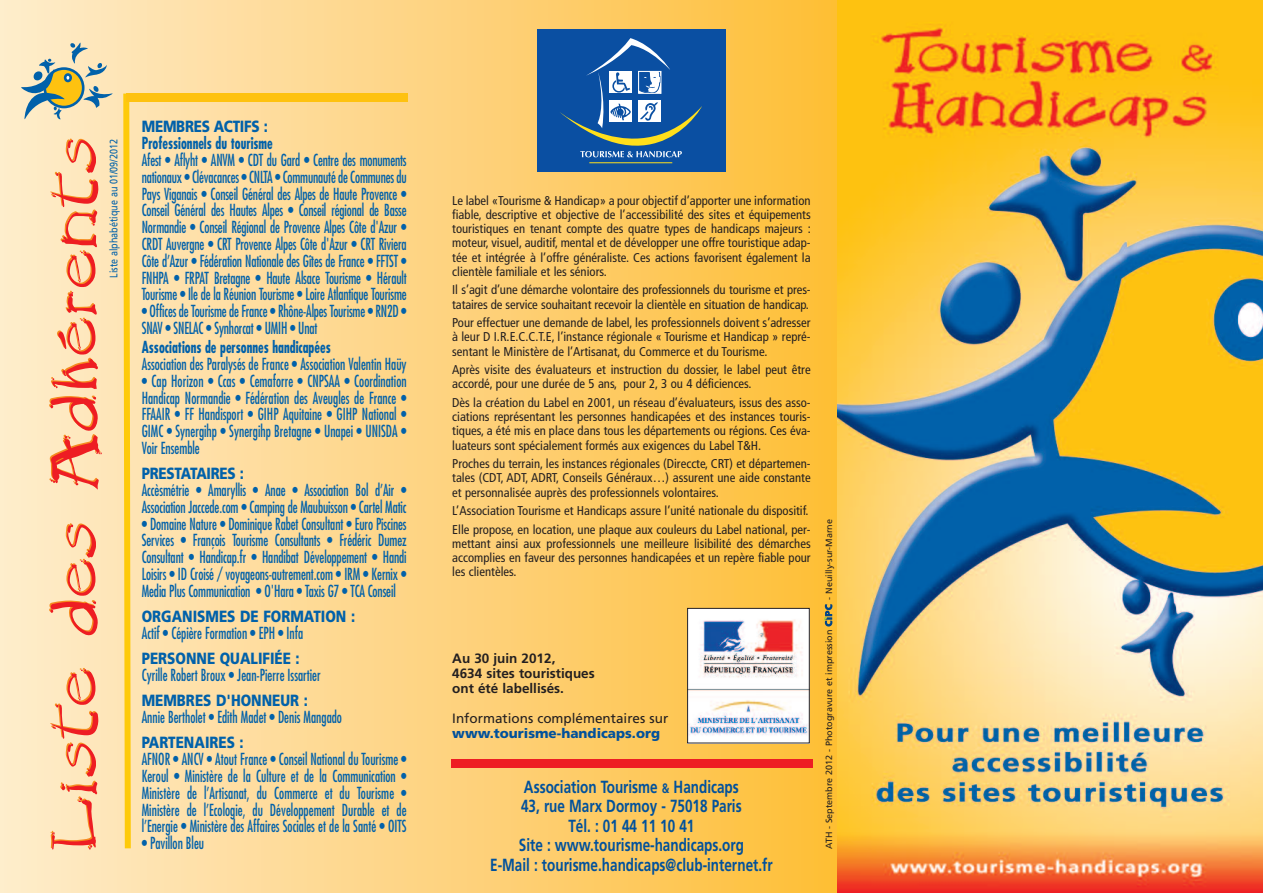
<style>
.page{position:relative;width:1263px;height:893px;background:#fff}
.page>*{position:absolute;margin:0;border:0;box-sizing:border-box;transform-origin:0 0}
.t1{font:57px "Howl";letter-spacing:.06em;color:#ee1d23;scale:1.2 1}
.t2{font:700 17.55px/19.5px "Frutiger";color:#01519c;text-align:center;scale:.77 1}
.t3{font:condensed 16.2px/16.8px "Futura";letter-spacing:-.005em;color:#0161aa;text-align:justify;scale:.83 1}
.t4{font:900 16.2px "Frutiger";color:#0161aa;scale:.83 1}
.t5{font:700 condensed 16.2px "Futura";color:#0161aa;scale:.83 1}
.t6{font:900 16.2px "Frutiger";letter-spacing:-.02em;color:#0161aa;scale:.83 1}
.t7{font:700 13.5px/15px "Frutiger";color:#231f20}
.t8{font:13.5px "Frutiger";color:#231f20}
.t9{font:900 13.5px "Frutiger";color:#01519c}
.t10{font:condensed 12.75px/14.2px "Frutiger";color:#231f20;text-align:justify}
.t11{font:10.8px "Frutiger";color:#0161aa;scale:.83 1}
.t12{font:9px "Frutiger";color:#231f20}
.s1{font-size:13.65px}
</style>
<div class="page">
<div style="left:0;top:0;width:839px;height:893px;background:linear-gradient(to right,#feeccd,#febe38)"></div>
<img style="left:838px;top:0;width:425px;height:893px">
<svg style="left:120px;top:88px;width:14px;height:766px;background:#fed96c"></svg>
<div style="left:126px;top:94px;width:282px;height:8px;background:#fec210"></div>
<div style="left:451px;top:759px;width:361px;height:8px;background:#ee1d23"></div>
<svg style="left:21px;top:43px;width:92px;height:76px;background:#cbc8a6"></svg>
<div style="left:538px;top:30px;width:187px;height:141px;background:#0a4fa2"></div>
<svg style="left:560px;top:38px;width:142px;height:126px"></svg>
<div style="left:638px;top:71px;width:23px;height:22px;border:1px solid #fff"></div>
<img style="left:689px;top:610px;width:119px;height:131px">
<div style="left:687px;top:608px;width:123px;height:135px;border:1px solid #231f20"></div>
<svg style="left:824px;top:604px;width:8px;height:22px"></svg>
<p class="t11" style="left:109px;top:278px;width:169px;rotate:-90deg">Liste alphabétique au 01/09/2012</p>
<h1 class="t1" style="left:53px;top:851px;width:594px;rotate:-90deg">Liste des Adhérents</h1>
<p class="t6" style="left:142px;top:120px;width:153px">MEMBRES ACTIFS :</p>
<p class="t5" style="left:142px;top:136px;width:159px">Professionnels du tourisme</p>
<p class="t3" style="left:142px;top:153px;width:321px">Afest • Aflyht • ANVM • CDT du Gard • Centre des monuments nationaux • Clévacances • CNLTA • Communauté de Communes du Pays Viganais • Conseil Général des Alpes de Haute Provence • Conseil Général des Hautes Alpes • Conseil régional de Basse Normandie • Conseil Régional de Provence Alpes Côte d'Azur • CRDT Auvergne • CRT Provence Alpes Côte d'Azur • CRT Riviera Côte d’Azur • Fédération Nationale des Gîtes de France • FFTST • FNHPA • FRPAT Bretagne • Haute Alsace Tourisme • Hérault Tourisme • Ile de la Réunion Tourisme • Loire Atlantique Tourisme</p>
<p class="t3" style="left:142px;top:304px;width:321px">• Offices de Tourisme de France • Rhône-Alpes Tourisme • RN2D •<br>SNAV • SNELAC • Synhorcat • UMIH • Unat</p>
<p class="t5" style="left:142px;top:340px;width:229px">Associations de personnes handicapées</p>
<p class="t3" style="left:142px;top:356px;width:321px">Association des Paralysés de France • Association Valentin Haüy</p>
<p class="t3" style="left:142px;top:373px;width:321px">• Cap Horizon • Ccas • Cemaforre • CNPSAA • Coordination Handicap Normandie • Fédération des Aveugles de France • FFAAIR • FF Handisport • GIHP Aquitaine • GIHP National • GIMC • Synergihp • Synergihp Bretagne • Unapei • UNISDA • Voir Ensemble</p>
<p class="t6" style="left:142px;top:467px;width:125px">PRESTATAIRES :</p>
<p class="t3" style="left:142px;top:483px;width:321px">Accèsmétrie • Amaryllis • Anae • Association Bol d’Air •<br>Association Jaccede.com • Camping de Maubuisson • Cartel Matic</p>
<p class="t3" style="left:142px;top:516px;width:321px">• Domaine Nature • Dominique Rabet Consultant • Euro Piscines Services • François Tourisme Consultants • Frédéric Dumez Consultant • Handicap.fr • Handibat Développement • Handi Loisirs • ID Croisé / voyageons-autrement.com • IRM • Kernix • Media Plus Communication • O'Hara • Taxis G7 • TCA Conseil</p>
<p class="t4" style="left:142px;top:610px;width:259px">ORGANISMES DE FORMATION :</p>
<p class="t3" style="left:142px;top:625px;width:196px">Actif • Cépière Formation • EPH • Infa</p>
<p class="t4" style="left:142px;top:652px;width:192px">PERSONNE QUALIFIÉE :</p>
<p class="t3" style="left:142px;top:668px;width:217px">Cyrille Robert Broux • Jean-Pierre Issartier</p>
<p class="t4" style="left:142px;top:694px;width:202px">MEMBRES D'HONNEUR :</p>
<p class="t3" style="left:142px;top:710px;width:243px">Annie Bertholet • Edith Madet • Denis Mangado</p>
<p class="t4" style="left:142px;top:736px;width:124px">PARTENAIRES :</p>
<p class="t3" style="left:142px;top:752px;width:321px">AFNOR • ANCV • Atout France • Conseil National du Tourisme • Keroul • Ministère de la Culture et de la Communication • Ministère de l’Artisanat, du Commerce et du Tourisme • Ministère de l’Ecologie, du Développement Durable et de l’Energie • Ministère des Affaires Sociales et de la Santé • OITS</p>
<p class="t3" style="left:142px;top:836px;width:77px">• Pavillon Bleu</p>
<p class="t10" style="left:452px;top:194px;width:360px">Le label «Tourisme &amp; Handicap» a pour objectif d’apporter une information fiable, descriptive et objective de l’accessibilité des sites et équipements touristiques en tenant compte des quatre types de handicaps majeurs : moteur, visuel, auditif, mental et de développer une offre touristique adap&shy;tée et intégrée à l’offre généraliste. Ces actions favorisent également la clientèle familiale et les séniors.</p>
<p class="t10" style="left:452px;top:284px;width:360px">Il s’agit d’une démarche volontaire des professionnels du tourisme et pres&shy;tataires de service souhaitant recevoir la clientèle en situation de handicap.</p>
<p class="t10" style="left:452px;top:316px;width:360px">Pour effectuer une demande de label, les professionnels doivent s’adresser à leur D I.R.E.C.C.T.E, l’instance régionale « Tourisme et Handicap » repré&shy;sentant le Ministère de l’Artisanat, du Commerce et du Tourisme.</p>
<p class="t10" style="left:452px;top:363px;width:360px">Après visite des évaluateurs et instruction du dossier, le label peut être accordé, pour une durée de 5 ans, pour 2, 3 ou 4 déficiences.</p>
<p class="t10" style="left:452px;top:396px;width:360px">Dès la création du Label en 2001, un réseau d’évaluateurs, issus des asso&shy;ciations représentant les personnes handicapées et des instances touris&shy;tiques, a été mis en place dans tous les départements ou régions. Ces éva&shy;luateurs sont spécialement formés aux exigences du Label T&amp;H.</p>
<p class="t10" style="left:452px;top:457px;width:360px">Proches du terrain, les instances régionales (Direccte, CRT) et départemen&shy;tales (CDT, ADT, ADRT, Conseils Généraux…) assurent une aide constante et personnalisée auprès des professionnels volontaires.</p>
<p class="t10" style="left:452px;top:502px;width:360px;line-height:18.5px">L’Association Tourisme et Handicaps assure l’unité nationale du dispositif.<br>Elle propose, en location, une plaque aux couleurs du Label national, per-</p>
<p class="t10" style="left:452px;top:537px;width:360px">mettant ainsi aux professionnels une meilleure lisibilité des démarches accomplies en faveur des personnes handicapées et un repère fiable pour les clientèles.</p>
<p class="t7" style="left:452px;top:652px;width:144px">Au 30 juin 2012,<br>4634 sites touristiques ont été labellisés.</p>
<p class="t8" style="left:452px;top:713px;width:217px">Informations complémentaires sur</p>
<p class="t9" style="left:452px;top:728px;width:209px">www.tourisme-handicaps.org</p>
<p class="t2" style="left:490px;top:778px;width:368px">Association Tourisme <span class="s1">&amp;</span> Handicaps<br>43, rue Marx Dormoy - 75018 Paris<br>Tél. : 01 44 11 10 41<br>Site : www.tourisme-handicaps.org<br>E-Mail : tourisme.handicaps@club-internet.fr</p>
<p class="t12" style="left:825px;top:600px;width:82px;rotate:-90deg">- Neuilly-sur-Marne</p>
<p class="t12" style="left:825px;top:849px;width:221px;rotate:-90deg">ATH - Septembre 2012 - Photogravure et impression</p>
</div>
